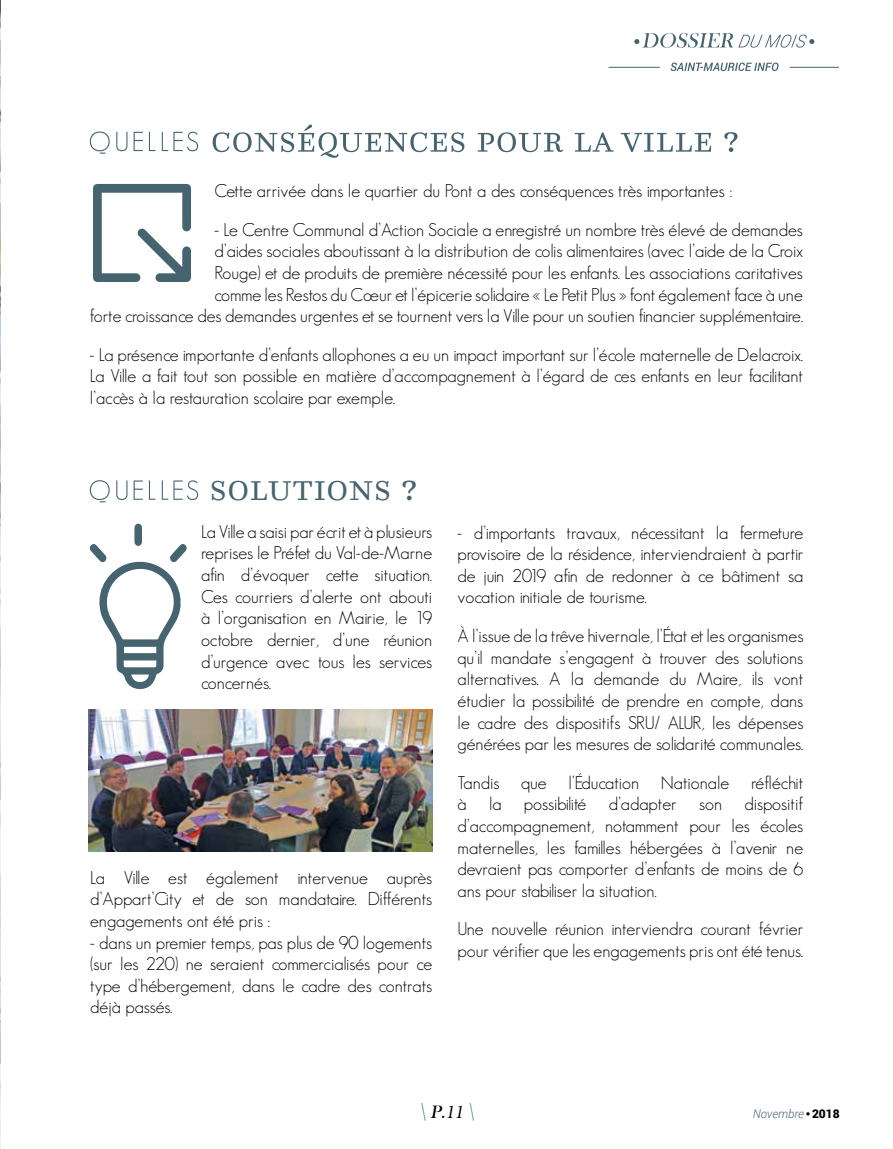
<style>
.page{position:relative;width:893px;height:1149px;background:#fff}
.page>*{position:absolute;margin:0;border:0;box-sizing:border-box;transform-origin:0 0}
.t1{font:300 39px "Questa";color:#45646f}
.t2{font:italic 18.45px "Bask Old Face";color:#000}
.t3{font:300 18px/21.6px "Geosans";color:#000;text-align:justify}
.t4{font:italic 300 12px "Roboto";color:#45646f}
.s1{font-size:21.3px;color:#45646f}
.s2{font-family:"Bask Old Face";font-weight:400;font-style:normal;color:#000}
.s3{font-weight:900;font-style:normal;color:#000}
</style>
<div class="page">
<img style="left:0;top:0;width:1px;height:1148px">
<hr style="left:790px;top:67px;width:49px;height:1px;background:#45646f">
<svg style="left:634px;top:33px;width:180px;height:15px"></svg>
<svg style="left:671px;top:63px;width:108px;height:8px"></svg>
<hr style="left:608px;top:67px;width:52px;height:1px;background:#45646f">
<svg style="left:89px;top:523px;width:98px;height:167px"></svg>
<svg style="left:93px;top:184px;width:98px;height:98px"></svg>
<img style="left:89px;top:709px;width:343px;height:142px">
<svg style="left:90px;top:131px;width:108px;height:23px"></svg>
<svg style="left:90px;top:480px;width:108px;height:22px"></svg>
<svg style="left:213px;top:124px;width:525px;height:34px"></svg>
<p class="t3" style="left:215px;top:180px;width:519px">Cette arrivée dans le quartier du Pont a des conséquences très importantes :</p>
<p class="t3" style="left:90px;top:218px;width:715px;text-align:right">- Le Centre Communal d’Action Sociale a enregistré un nombre très élevé de demandes<br>d’aides sociales aboutissant à la distribution de colis alimentaires (avec l’aide de la Croix<br>Rouge) et de produits de première nécessité pour les enfants. Les associations caritatives<br>comme les Restos du Cœur et l’épicerie solidaire « Le Petit Plus » font également face à une<br>forte croissance des demandes urgentes et se tournent vers la Ville pour un soutien financier supplémentaire.</p>
<p class="t3" style="left:90px;top:343px;width:715px">- La présence importante d’enfants allophones a eu un impact important sur l’école maternelle de Delacroix.<br>La Ville a fait tout son possible en matière d’accompagnement à l’égard de ces enfants en leur facilitant l’accès à la restauration scolaire par exemple.</p>
<h1 class="t1" style="left:210px;top:462px;width:209px">solutions ?</h1>
<p class="t3" style="left:201px;top:520px;width:233px">La Ville a saisi par écrit et à plusieurs reprises le Préfet du Val-de-Marne afin d’évoquer cette situation.<br>Ces courriers d’alerte ont abouti à l’organisation en Mairie, le 19 octobre dernier, d’une réunion d’urgence avec tous les services concernés.</p>
<p class="t3" style="left:90px;top:866px;width:344px">La Ville est également intervenue auprès d’Appart’City et de son mandataire. Différents engagements ont été pris :</p>
<p class="t3" style="left:90px;top:931px;width:344px">- dans un premier temps, pas plus de 90 logements (sur les 220) ne seraient commercialisés pour ce type d’hébergement, dans le cadre des contrats déjà passés.</p>
<p class="t3" style="left:458px;top:521px;width:347px">- d’importants travaux, nécessitant la fermeture provisoire de la résidence, interviendraient à partir de juin 2019 afin de redonner à ce bâtiment sa vocation initiale de tourisme.</p>
<p class="t3" style="left:458px;top:624px;width:347px">À l’issue de la trêve hivernale, l’État et les organismes qu’il mandate s’engagent à trouver des solutions alternatives. A la demande du Maire, ils vont étudier la possibilité de prendre en compte, dans le cadre des dispositifs SRU/ ALUR, les dépenses générées par les mesures de solidarité communales.</p>
<p class="t3" style="left:458px;top:771px;width:347px">Tandis que l’Éducation Nationale réfléchit à la possibilité d’adapter son dispositif d’accompagnement, notamment pour les écoles maternelles, les familles hébergées à l’avenir ne devraient pas comporter d’enfants de moins de 6 ans pour stabiliser la situation.</p>
<p class="t3" style="left:458px;top:918px;width:347px">Une nouvelle réunion interviendra courant février pour vérifier que les engagements pris ont été tenus.</p>
<p class="t2" style="left:419px;top:1101px;width:56px"><span class="s1">\</span> P.11 <span class="s1">\</span></p>
<p class="t4" style="left:753px;top:1105px;width:89px">Novembre<span class="s2">•</span><span class="s3">2018</span></p>
</div>
